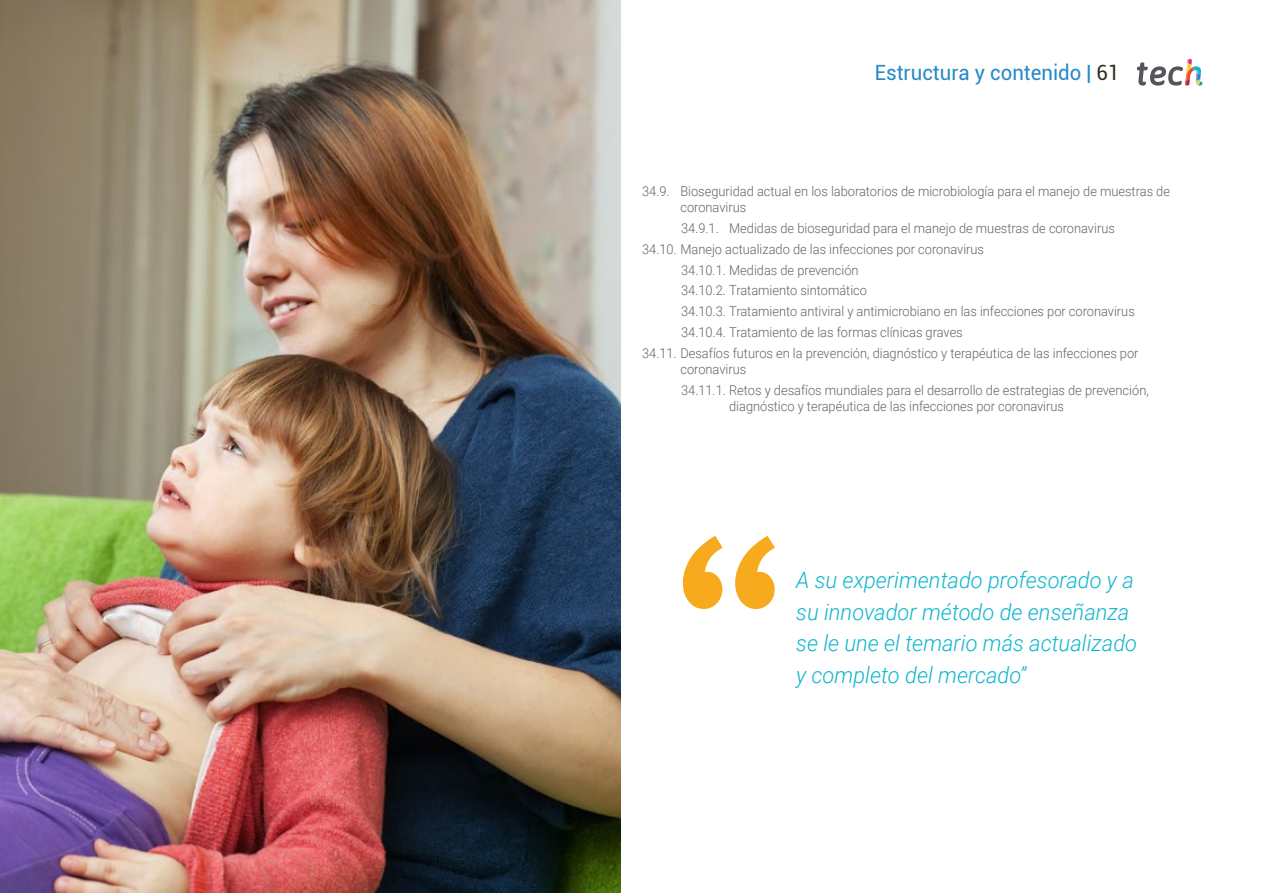
<style>
.page{position:relative;width:1263px;height:893px;background:#fff}
.page>*{position:absolute;margin:0;border:0;box-sizing:border-box;transform-origin:0 0}
.t1{font:italic 300 22.5px/31.5px "Roboto";color:#0fb6cf}
.t2{font:21px "Roboto";color:#2488c9}
.t3{font:300 13.5px/16.5px "Roboto";color:#61646a;scale:.95 1}
.s1{color:#312e20}
</style>
<div class="page">
<svg style="left:683px;top:536px;width:92px;height:73px"></svg>
<img style="left:0;top:0;width:621px;height:893px">
<svg style="left:1137px;top:59px;width:65px;height:27px"></svg>
<h2 class="t2" style="left:875px;top:57px;width:246px">Estructura y contenido | <span class="s1">61</span></h2>
<p class="t3" style="left:680px;top:182px;width:517px;text-indent:-38px">34.9. Bioseguridad actual en los laboratorios de microbiología para el manejo de muestras de coronavirus</p>
<p class="t3" style="left:681px;top:219px;width:458px">34.9.1. Medidas de bioseguridad para el manejo de muestras de coronavirus</p>
<p class="t3" style="left:642px;top:240px;width:361px">34.10. Manejo actualizado de las infecciones por coronavirus</p>
<p class="t3" style="left:681px;top:261px;width:188px">34.10.1. Medidas de prevención</p>
<p class="t3" style="left:681px;top:282px;width:197px">34.10.2. Tratamiento sintomático</p>
<p class="t3" style="left:681px;top:302px;width:479px">34.10.3. Tratamiento antiviral y antimicrobiano en las infecciones por coronavirus</p>
<p class="t3" style="left:681px;top:323px;width:298px">34.10.4. Tratamiento de las formas clínicas graves</p>
<p class="t3" style="left:642px;top:344px;width:524px">34.11. Desafíos futuros en la prevención, diagnóstico y terapéutica de las infecciones por</p>
<p class="t3" style="left:680px;top:358px;width:495px;line-height:20.7px">coronavirus<br>34.11.1. Retos y desafíos mundiales para el desarrollo de estrategias de prevención,</p>
<p class="t3" style="left:729px;top:398px;width:354px">diagnóstico y terapéutica de las infecciones por coronavirus</p>
<h1 class="t1" style="left:796px;top:564px;width:342px">A su experimentado profesorado y a su innovador método de enseñanza se le une el temario más actualizado y completo del mercado”</h1>
</div>
